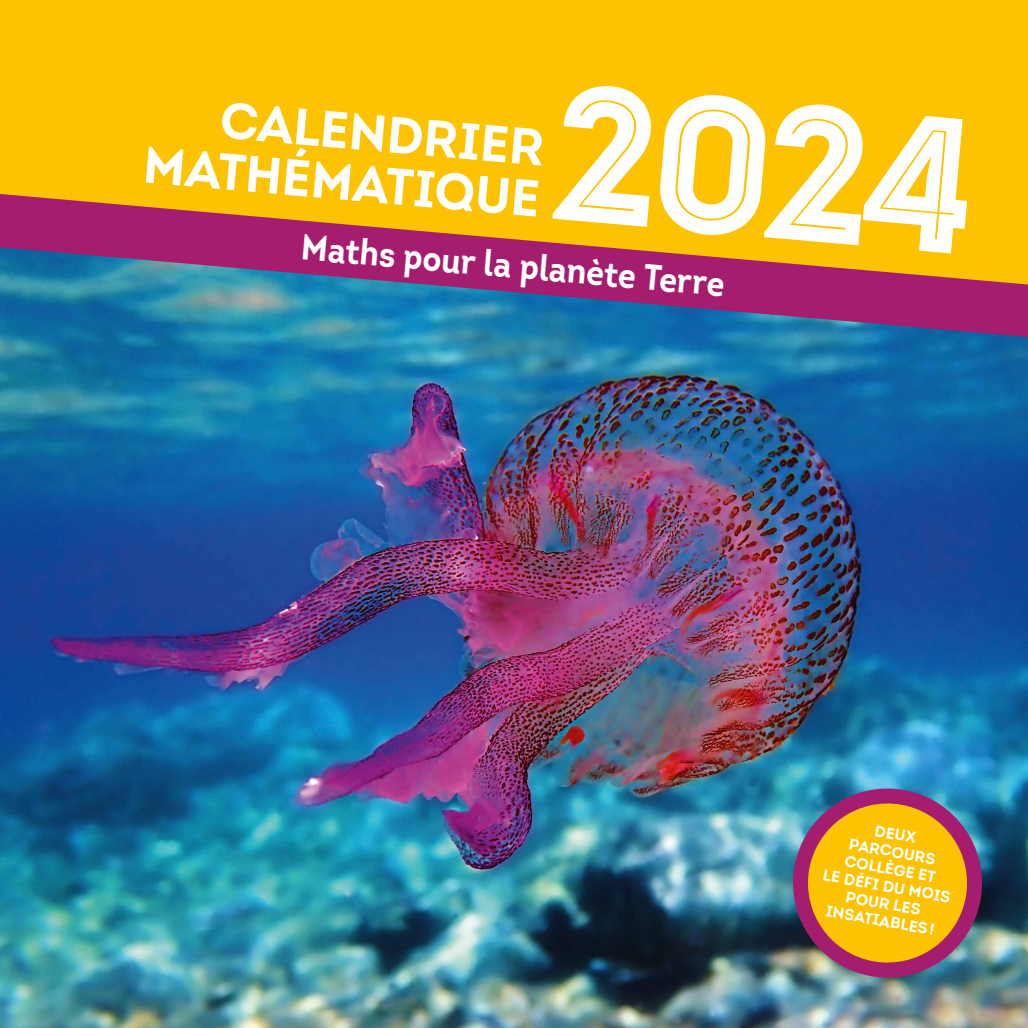
<style>
.page{position:relative;width:1028px;height:1028px;background:#fff}
.page>*{position:absolute;margin:0;border:0;box-sizing:border-box;transform-origin:0 0}
.t1{font:192.5px "Intro Black Inline Caps";color:#fff}
.t2{font:700 51.25px/51.2px "Intro";color:#fff;text-align:right}
.t3{font:700 36.12px "Intro";color:#fff;scale:.9 1}
.t4{font:700 15.62px/17.5px "Intro";color:#fff;text-align:center}
</style>
<div class="page">
<img style="left:0;top:337px;width:1028px;height:691px">
<div style="left:0;top:0;width:1028px;height:194px;background:#fdc300"></div>
<svg style="left:0;top:194px;width:1028px;height:143px;background:#97715e"></svg>
<img style="left:776px;top:771px;width:223px;height:215px">
<h1 class="t1" style="left:562px;top:28px;width:429px;rotate:5deg">2024</h1>
<h2 class="t2" style="left:150px;top:87px;width:400px;rotate:5deg">CALENDRIER<br>MATHÉMATIQUE</h2>
<h3 class="t3" style="left:303px;top:224px;width:473px;rotate:5deg">Maths pour la planète Terre</h3>
<p class="t4" style="left:834px;top:814px;width:131px;rotate:10deg">DEUX<br>PARCOURS<br>COLLÈGE ET<br>LE DÉFI DU MOIS<br>POUR LES<br>INSATIABLES!</p>
</div>
